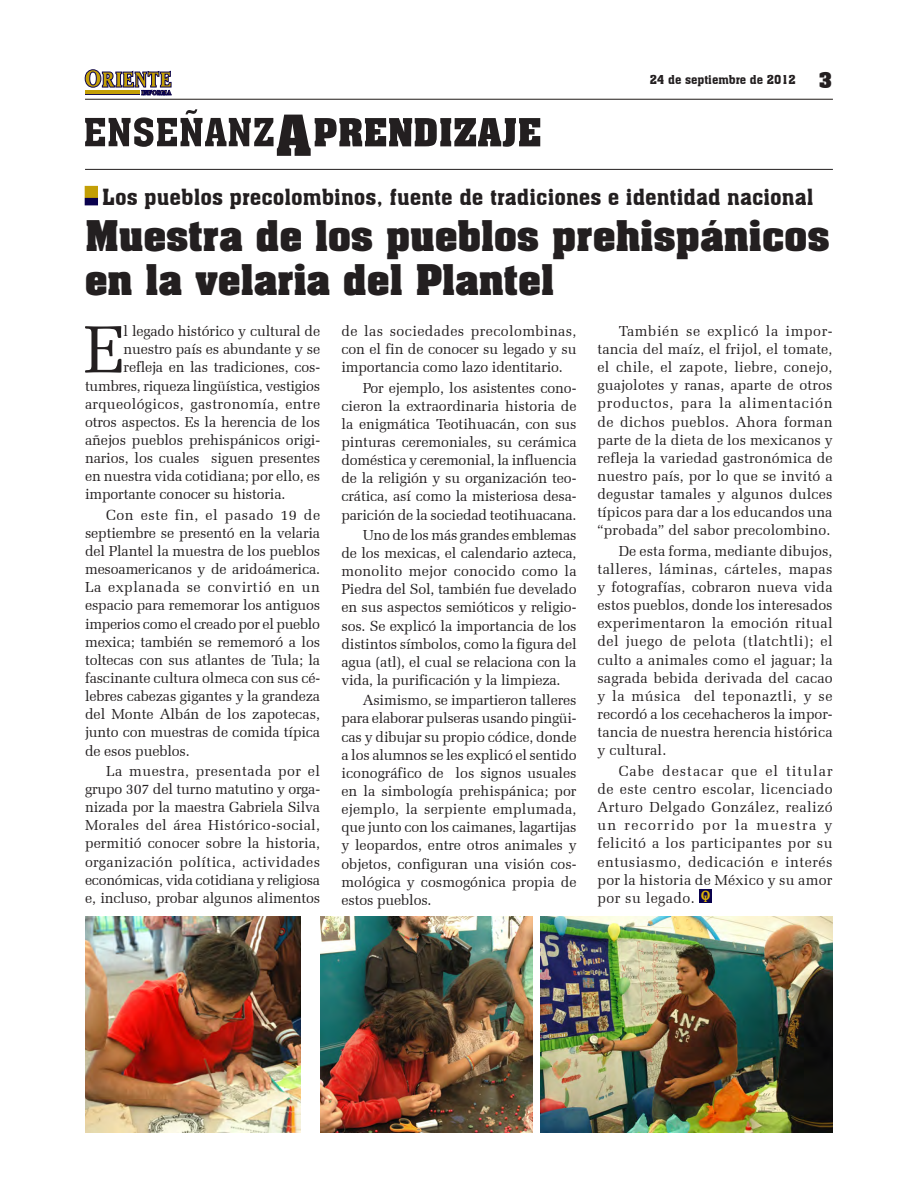
<style>
.page{position:relative;width:918px;height:1188px;background:#fff}
.page>*{position:absolute;margin:0;border:0;box-sizing:border-box;transform-origin:0 0}
.CUERPO_DE_TEXTOO_OK{font:67.35px "Zapf Elliptical 711 BT";color:#231f20}
.titulo{font:700 36px/43.5px "Aachen";letter-spacing:.02em;color:#231f20}
.balazo{font:21.75px "Aachen BT";color:#231f20}
.t1{font:700 21px "Aachen BT";color:#231f20}
.t2{font:700 15px "Oranda BT";color:#deb308}
.CUERPO_DE_TEXTOO_OK-2{font:14.55px/18.1px "Zapf Elliptical 711 BT";letter-spacing:-.01em;color:#231f20;text-align:justify}
.CUERPO_DE_TEXTOO_OK-3{font:14.55px "Zapf Elliptical 711 BT";letter-spacing:.025em;color:#231f20}
.t3{font:12px "Aachen BT";color:#231f20}
.t4{font:700 10.5px "Oranda BT";color:#deb308}
</style>
<div class="page">
<svg style="left:85px;top:109px;width:455px;height:47px"></svg>
<hr style="left:85px;top:169px;width:748px;height:1px;background:#231f20">
<hr style="left:85px;top:99px;width:748px;height:1px;background:#231f20">
<svg style="left:85px;top:70px;width:16px;height:17px"></svg>
<div style="left:85px;top:69px;width:16px;height:18px;border:1px solid #0a024e;border-radius:50%"></div>
<div style="left:90px;top:72px;width:6px;height:13px;background:#fff;border-radius:50%"></div>
<div style="left:89px;top:72px;width:8px;height:13px;border:1px solid #0a024e;border-radius:50%"></div>
<svg style="left:102px;top:71px;width:70px;height:24px"></svg>
<div style="left:85px;top:90px;width:55px;height:5px;background:#c39f06"></div>
<img style="left:540px;top:916px;width:293px;height:217px">
<img style="left:85px;top:916px;width:215px;height:217px">
<img style="left:320px;top:916px;width:212px;height:217px">
<div style="left:85px;top:186px;width:13px;height:12px;background:#c39f06;border:2px solid #c39f06"></div>
<div style="left:85px;top:198px;width:13px;height:7px;background:#0a024e"></div>
<div style="left:699px;top:889px;width:13px;height:14px;background:#0a024e"></div>
<p class="t3" style="left:650px;top:72px;width:147px">24 de septiembre de 2012</p>
<p class="t1" style="left:819px;top:67px;width:16px">3</p>
<p class="balazo" style="left:102px;top:184px;width:713px">Los pueblos precolombinos, fuente de tradiciones e identidad nacional</p>
<p class="titulo" style="left:85px;top:213px;width:746px">Muestra de los pueblos prehispánicos en la velaria del Plantel</p>
<p class="CUERPO_DE_TEXTOO_OK" style="left:84px;top:310px;width:42px">E</p>
<p class="CUERPO_DE_TEXTOO_OK-2" style="left:124px;top:322px;width:198px">l legado histórico y cultural de</p>
<p class="CUERPO_DE_TEXTOO_OK-2" style="left:124px;top:340px;width:198px">nuestro país es abundante y se</p>
<p class="CUERPO_DE_TEXTOO_OK-2" style="left:124px;top:358px;width:198px">refleja en las tradiciones, cos-</p>
<p class="CUERPO_DE_TEXTOO_OK-2" style="left:85px;top:376px;width:237px">tumbres, riqueza lingüística, vestigios</p>
<p class="CUERPO_DE_TEXTOO_OK-3" style="left:85px;top:395px;width:237px">arqueológicos, gastronomía, entre</p>
<p class="CUERPO_DE_TEXTOO_OK-2" style="left:85px;top:413px;width:237px">otros aspectos. Es la herencia de los</p>
<p class="CUERPO_DE_TEXTOO_OK-2" style="left:85px;top:431px;width:237px">añejos pueblos prehispánicos origi-</p>
<p class="CUERPO_DE_TEXTOO_OK-2" style="left:85px;top:449px;width:237px">narios, los cuales siguen presentes</p>
<p class="CUERPO_DE_TEXTOO_OK-2" style="left:85px;top:467px;width:237px">en nuestra vida cotidiana; por ello, es</p>
<p class="CUERPO_DE_TEXTOO_OK-2" style="left:85px;top:485px;width:202px">importante conocer su historia.</p>
<p class="CUERPO_DE_TEXTOO_OK-2" style="left:85px;top:506px;width:237px;text-indent:21px">Con este fin, el pasado 19 de septiembre se presentó en la velaria del Plantel la muestra de los pueblos mesoamericanos y de aridoámerica.<br>La explanada se convirtió en un espacio para rememorar los antiguos imperios como el creado por el pueblo mexica; también se rememoró a los toltecas con sus atlantes de Tula; la fascinante cultura olmeca con sus cé&shy;lebres cabezas gigantes y la grandeza del Monte Albán de los zapotecas, junto con muestras de comida típica de esos pueblos.</p>
<p class="CUERPO_DE_TEXTOO_OK-2" style="left:85px;top:762px;width:237px;text-indent:21px">La muestra, presentada por el grupo 307 del turno matutino y orga&shy;nizada por la maestra Gabriela Silva Morales del área Histórico-social, permitió conocer sobre la historia, organización política, actividades económicas, vida cotidiana y religiosa e, incluso, probar algunos alimentos</p>
<p class="CUERPO_DE_TEXTOO_OK-2" style="left:341px;top:322px;width:237px">de las sociedades precolombinas, con el fin de conocer su legado y su importancia como lazo identitario.</p>
<p class="CUERPO_DE_TEXTOO_OK-2" style="left:341px;top:378px;width:237px;text-indent:21px">Por ejemplo, los asistentes cono&shy;cieron la extraordinaria historia de la enigmática Teotihuacán, con sus pinturas ceremoniales, su cerámica doméstica y ceremonial, la influencia de la religión y su organización teo&shy;crática, así como la misteriosa desa&shy;parición de la sociedad teotihuacana.</p>
<p class="CUERPO_DE_TEXTOO_OK-2" style="left:341px;top:526px;width:237px;text-indent:21px">Uno de los más grandes emblemas de los mexicas, el calendario azteca, monolito mejor conocido como la Piedra del Sol, también fue develado en sus aspectos semióticos y religio&shy;sos. Se explicó la importancia de los distintos símbolos, como la figura del agua (atl), el cual se relaciona con la vida, la purificación y la limpieza.</p>
<p class="CUERPO_DE_TEXTOO_OK-2" style="left:341px;top:691px;width:237px;text-indent:21px">Asimismo, se impartieron talleres para elaborar pulseras usando pingüi&shy;cas y dibujar su propio códice, donde a los alumnos se les explicó el sentido iconográfico de los signos usuales en la simbología prehispánica; por ejemplo, la serpiente emplumada, que junto con los caimanes, lagartijas y leopardos, entre otros animales y objetos, configuran una visión cos&shy;mológica y cosmogónica propia de estos pueblos.</p>
<p class="CUERPO_DE_TEXTOO_OK-2" style="left:597px;top:322px;width:237px;text-indent:21px">También se explicó la impor&shy;tancia del maíz, el frijol, el tomate, el chile, el zapote, liebre, conejo, guajolotes y ranas, aparte de otros productos, para la alimentación de dichos pueblos. Ahora forman parte de la dieta de los mexicanos y refleja la variedad gastronómica de nuestro país, por lo que se invitó a degustar tamales y algunos dulces típicos para dar a los educandos una “probada” del sabor precolombino.</p>
<p class="CUERPO_DE_TEXTOO_OK-2" style="left:597px;top:542px;width:237px;text-indent:21px">De esta forma, mediante dibujos, talleres, láminas, cárteles, mapas y fotografías, cobraron nueva vida estos pueblos, donde los interesados experimentaron la emoción ritual del juego de pelota (tlatchtli); el culto a animales como el jaguar; la sagrada bebida derivada del cacao y la música del teponaztli, y se recordó a los cecehacheros la impor&shy;tancia de nuestra herencia histórica y cultural.</p>
<p class="CUERPO_DE_TEXTOO_OK-2" style="left:597px;top:761px;width:237px;text-indent:21px">Cabe destacar que el titular de este centro escolar, licenciado Arturo Delgado González, realizó un recorrido por la muestra y felicitó a los participantes por su entusiasmo, dedicación e interés por la historia de México y su amor por su legado.</p>
<p class="t2" style="left:701px;top:886px;width:11px">O</p>
<p class="t4" style="left:704px;top:893px;width:4px">I</p>
</div>
